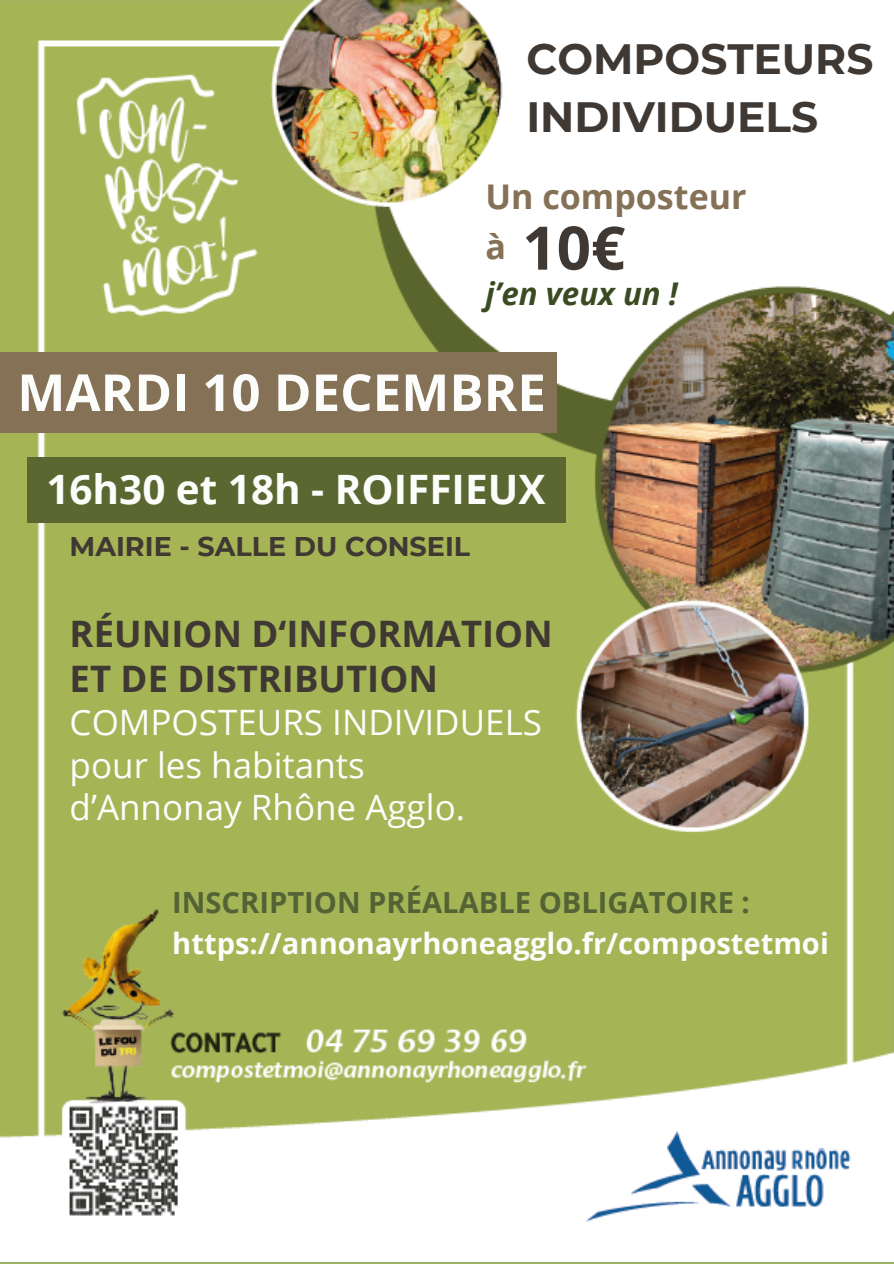
<style>
.page{position:relative;width:894px;height:1264px;background:#fff}
.page>*{position:absolute;margin:0;border:0;box-sizing:border-box;transform-origin:0 0}
.t1{font:700 60.15px "Open Sans";color:#3f3833}
.t2{font:700 51px "Open Sans";color:#fcfcfa}
.t3{font:700 42.3px/58.5px "Montserrat";color:#3f3833}
.t4{font:700 40.5px "Open Sans";color:#fcfcfa}
.t5{font:700 36.45px/45px "Open Sans";color:#3f3833}
.t6{font:34.95px/42.8px "Open Sans";color:#fcfcfa}
.t7{font:700 34.05px/50.7px "Open Sans";color:#847156}
.t8{font:italic 700 31.35px "Open Sans";color:#3a4b22}
.t9{font:700 29.1px/40.5px "Open Sans";color:#fcfcfa}
.t10{font:700 27px "Montserrat";color:#3f3833}
.s1{color:#536335}
</style>
<div class="page">
<img style="left:0;top:0;width:893px;height:1222px">
<div style="left:27px;top:457px;width:538px;height:66px;background:#5b6731"></div>
<div style="left:0;top:353px;width:557px;height:80px;background:#847156"></div>
<h1 class="t3" style="left:526px;top:29px;width:348px">COMPOSTEURS<br>INDIVIDUELS</h1>
<h2 class="t7" style="left:485px;top:170px;width:262px">Un composteur à</h2>
<h2 class="t8" style="left:485px;top:272px;width:194px">j’en veux un !</h2>
<p class="t1" style="left:522px;top:205px;width:104px">10€</p>
<p class="t2" style="left:17px;top:356px;width:530px">MARDI 10 DECEMBRE</p>
<h3 class="t4" style="left:46px;top:460px;width:500px">16h30 et 18h - ROIFFIEUX</h3>
<h4 class="t10" style="left:70px;top:529px;width:402px">MAIRIE - SALLE DU CONSEIL</h4>
<h6 class="t5" style="left:70px;top:610px;width:484px">RÉUNION D‘INFORMATION<br>ET DE DISTRIBUTION</h6>
<h6 class="t6" style="left:70px;top:700px;width:474px">COMPOSTEURS INDIVIDUELS pour les habitants d’Annonay Rhône Agglo.</h6>
<h5 class="t9" style="left:172px;top:881px;width:658px"><span class="s1">INSCRIPTION PRÉALABLE OBLIGATOIRE : </span>https://annonayrhoneagglo.fr/compostetmoi</h5>
</div>
